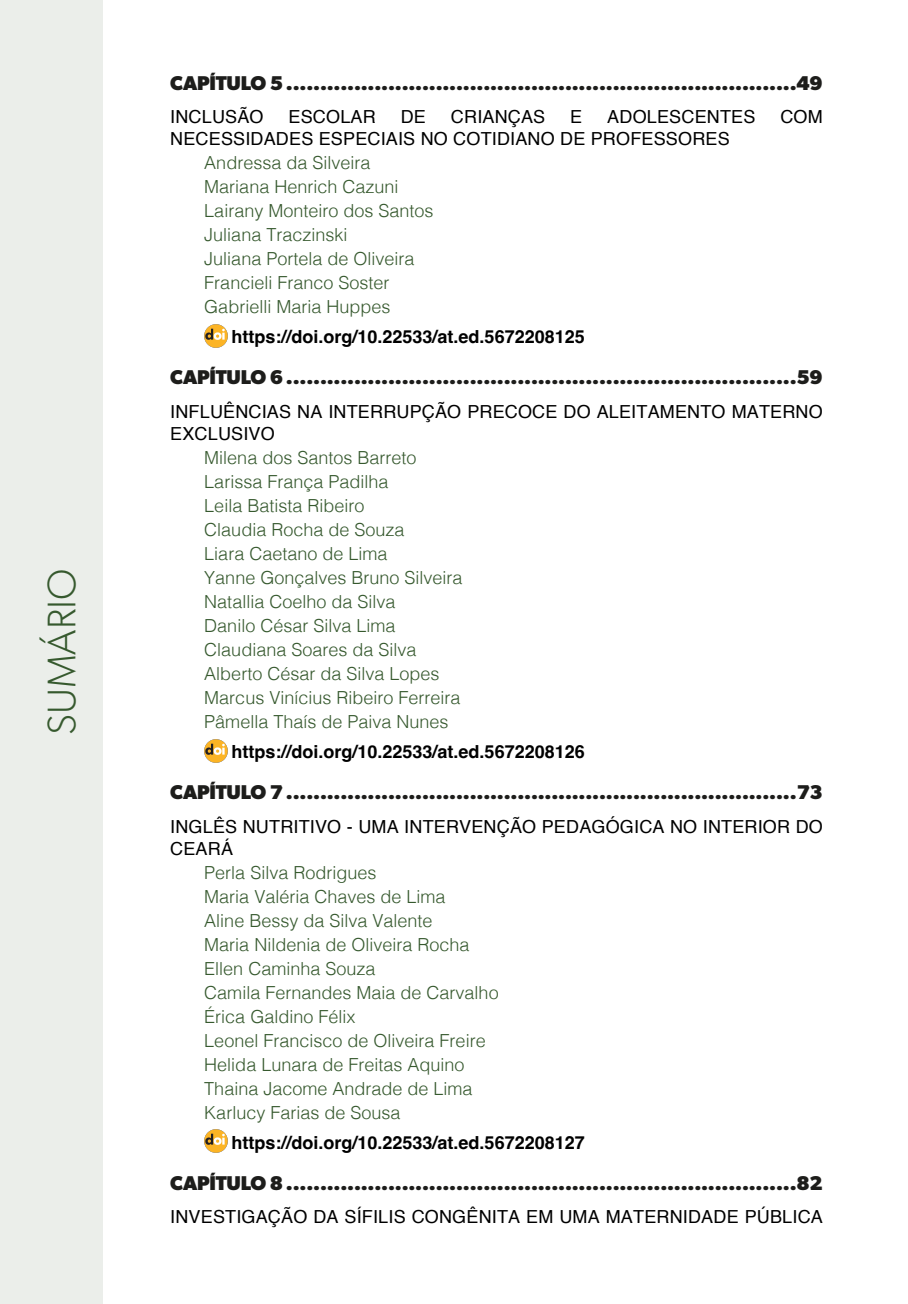
<style>
.page{position:relative;width:908px;height:1304px;background:#fff}
.page>*{position:absolute;margin:0;border:0;box-sizing:border-box;transform-origin:0 0}
.t1{font:300 40px "Gibson";color:#36592e}
.t2{font:700 20px "Gibson";letter-spacing:-.01em;color:#1d1d1b}
.t3{font:300 18px/24px "Helvetica";color:#36592e}
.t4{font:18px/22px "Helvetica";letter-spacing:.01em;color:#000}
.t5{font:700 18px "Helvetica";color:#000}
</style>
<div class="page">
<div style="left:0;top:0;width:103px;height:1304px;background:#ebeeea"></div>
<img style="left:204px;top:324px;width:23px;height:23px">
<img style="left:204px;top:739px;width:23px;height:23px">
<img style="left:204px;top:1130px;width:23px;height:23px">
<h1 class="t1" style="left:37px;top:735px;width:167px;rotate:-90deg">SUMÁRIO</h1>
<p class="t2" style="left:170px;top:71px;width:653px">CAPÍTULO 5 ...........................................................................49</p>
<p class="t4" style="left:170px;top:106px;width:95px">INCLUSÃO</p>
<p class="t4" style="left:288px;top:106px;width:89px">ESCOLAR</p>
<p class="t4" style="left:400px;top:106px;width:27px">DE</p>
<p class="t4" style="left:451px;top:106px;width:96px">CRIANÇAS</p>
<p class="t4" style="left:570px;top:106px;width:14px">E</p>
<p class="t4" style="left:607px;top:106px;width:150px">ADOLESCENTES</p>
<p class="t4" style="left:780px;top:106px;width:44px">COM</p>
<p class="t4" style="left:170px;top:128px;width:560px">NECESSIDADES ESPECIAIS NO COTIDIANO DE PROFESSORES</p>
<p class="t3" style="left:204px;top:149px;width:231px">Andressa da Silveira<br>Mariana Henrich Cazuni<br>Lairany Monteiro dos Santos<br>Juliana Traczinski<br>Juliana Portela de Oliveira<br>Francieli Franco Soster<br>Gabrielli Maria Huppes</p>
<p class="t5" style="left:231px;top:326px;width:355px">https://doi.org/10.22533/at.ed.5672208125</p>
<p class="t2" style="left:170px;top:366px;width:653px">CAPÍTULO 6 ...........................................................................59</p>
<p class="t4" style="left:170px;top:401px;width:653px">INFLUÊNCIAS NA INTERRUPÇÃO PRECOCE DO ALEITAMENTO MATERNO<br>EXCLUSIVO</p>
<p class="t3" style="left:204px;top:444px;width:260px">Milena dos Santos Barreto<br>Larissa França Padilha<br>Leila Batista Ribeiro<br>Claudia Rocha de Souza<br>Liara Caetano de Lima<br>Yanne Gonçalves Bruno Silveira<br>Natallia Coelho da Silva<br>Danilo César Silva Lima<br>Claudiana Soares da Silva<br>Alberto César da Silva Lopes<br>Marcus Vinícius Ribeiro Ferreira<br>Pâmella Thaís de Paiva Nunes</p>
<p class="t5" style="left:231px;top:741px;width:355px">https://doi.org/10.22533/at.ed.5672208126</p>
<p class="t2" style="left:170px;top:780px;width:653px">CAPÍTULO 7 ...........................................................................73</p>
<p class="t4" style="left:170px;top:816px;width:654px">INGLÊS NUTRITIVO - UMA INTERVENÇÃO PEDAGÓGICA NO INTERIOR DO<br>CEARÁ</p>
<p class="t3" style="left:204px;top:859px;width:296px">Perla Silva Rodrigues<br>Maria Valéria Chaves de Lima<br>Aline Bessy da Silva Valente<br>Maria Nildenia de Oliveira Rocha<br>Ellen Caminha Souza<br>Camila Fernandes Maia de Carvalho<br>Érica Galdino Félix<br>Leonel Francisco de Oliveira Freire<br>Helida Lunara de Freitas Aquino<br>Thaina Jacome Andrade de Lima<br>Karlucy Farias de Sousa</p>
<p class="t5" style="left:231px;top:1132px;width:355px">https://doi.org/10.22533/at.ed.5672208127</p>
<p class="t2" style="left:170px;top:1171px;width:653px">CAPÍTULO 8 ...........................................................................82</p>
<p class="t4" style="left:170px;top:1207px;width:653px">INVESTIGAÇÃO DA SÍFILIS CONGÊNITA EM UMA MATERNIDADE PÚBLICA</p>
</div>
